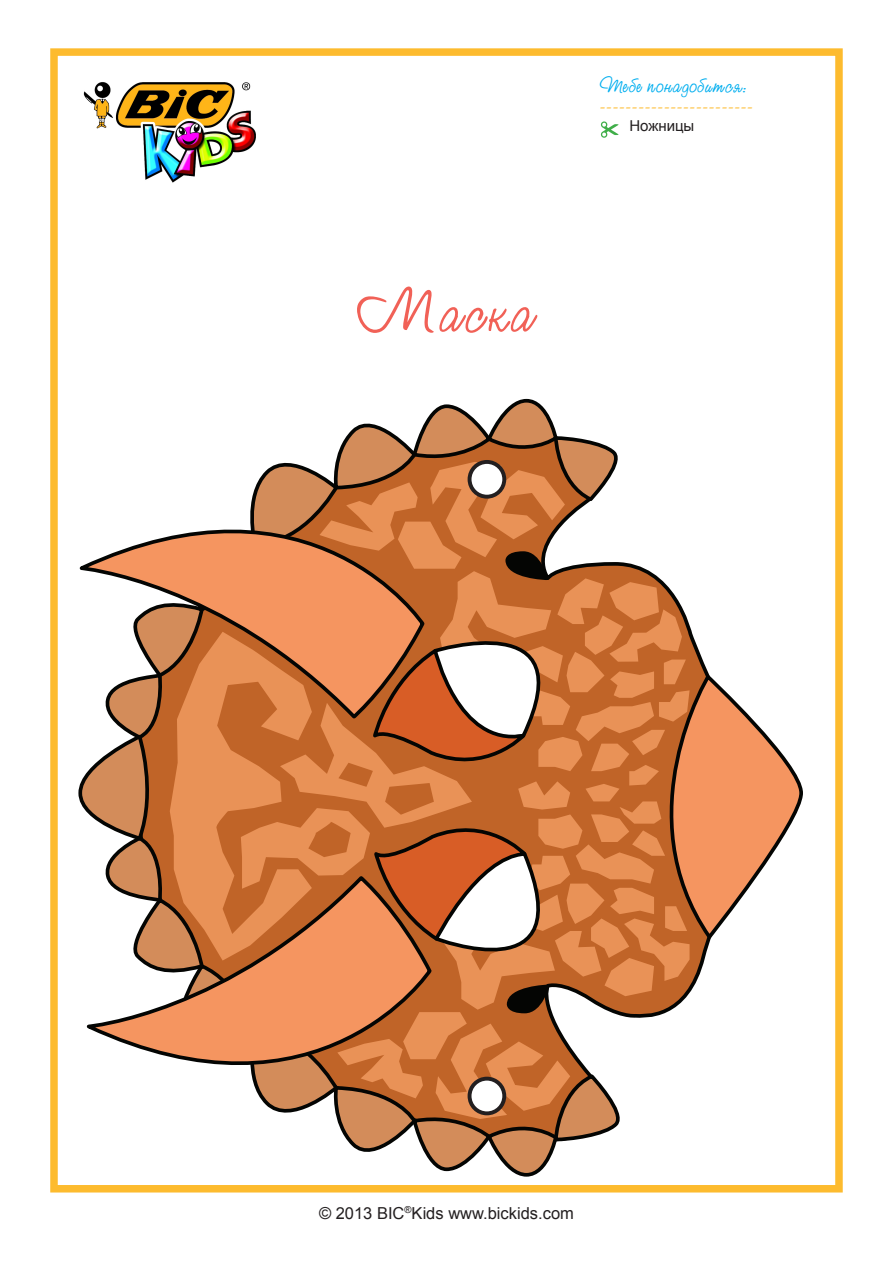
<style>
.page{position:relative;width:893px;height:1263px;background:#fff}
.page>*{position:absolute;margin:0;border:0;box-sizing:border-box;transform-origin:0 0}
.t1{font:60px "Studio Script C";color:#f16157}
.t2{font:21px "Studio Script C";color:#00aeef}
.t3{font:18px "Minion Pro";color:#fdbb2e}
.t4{font:16.5px "Arial";color:#231f20}
.t5{font:15px "Arial";color:#231f20}
</style>
<div class="page">
<div style="left:50px;top:48px;width:793px;height:1144px;border:8px solid #fdbb2e"></div>
<img style="left:83px;top:82px;width:173px;height:101px">
<svg style="left:600px;top:121px;width:19px;height:17px"></svg>
<svg style="left:690px;top:673px;width:113px;height:276px"></svg>
<svg style="left:78px;top:398px;width:612px;height:779px"></svg>
<div style="left:470px;top:462px;width:34px;height:35px;background:#fff;border-radius:50%"></div>
<div style="left:468px;top:460px;width:38px;height:39px;border:4px solid #231f20;border-radius:50%"></div>
<div style="left:470px;top:1079px;width:34px;height:34px;background:#fff;border-radius:50%"></div>
<div style="left:468px;top:1077px;width:38px;height:38px;border:4px solid #231f20;border-radius:50%"></div>
<svg style="left:85px;top:873px;width:348px;height:261px"></svg>
<svg style="left:78px;top:460px;width:348px;height:262px"></svg>
<h1 class="t1" style="left:357px;top:273px;width:180px">Маска</h1>
<p class="t2" style="left:600px;top:72px;width:150px">Тебе понадобится:</p>
<p class="t3" style="left:600px;top:94px;width:155px">------------------------</p>
<p class="t5" style="left:629px;top:116px;width:67px">Ножницы</p>
<p class="t4" style="left:319px;top:1202px;width:256px">© 2013 BIC<sup>®</sup>Kids www.bickids.com</p>
</div>
